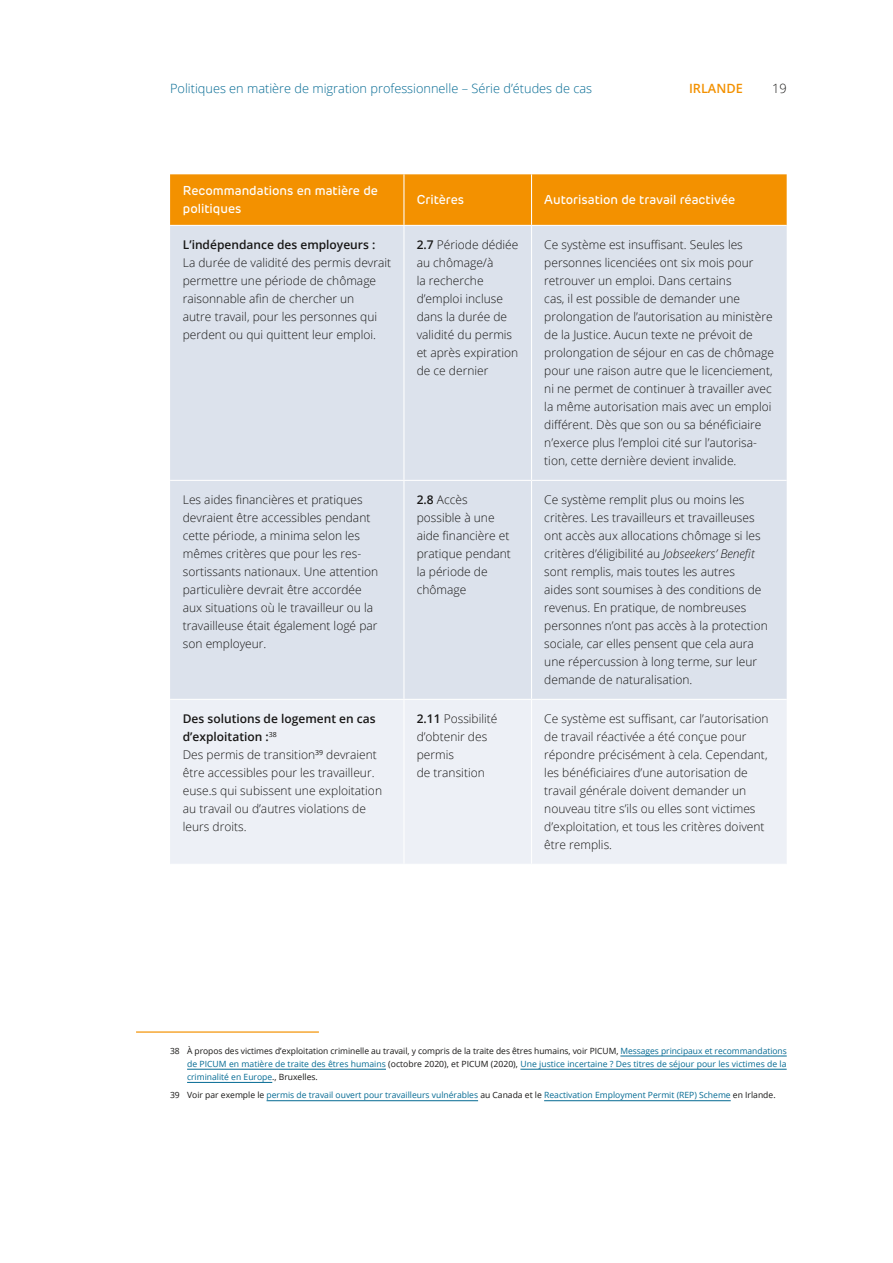
<style>
.page{position:relative;width:893px;height:1263px;background:#fff}
.page>*{position:absolute;margin:0;border:0;box-sizing:border-box;transform-origin:0 0}
.t1{font:500 12.75px/18px "New Rubrik Edge";color:#fff}
.t2{font:300 12.75px "Open Sans";color:#046a93}
.t3{font:600 12.75px "Open Sans";color:#f39100}
.t4{font:300 12.75px "Open Sans";color:#181716}
.t5{font:300 12px/18px "Open Sans";color:#181716}
.t6{font:600 12px "Open Sans";color:#181716}
.t7{font:8.55px/13.2px "Open Sans";color:#046a93;text-align:justify}
.s1{font-weight:600}
.s2{font-style:italic}
.s3{color:#181716}
</style>
<div class="page">
<div style="left:170px;top:174px;width:617px;height:51px;background:#f39100"></div>
<div style="left:170px;top:226px;width:617px;height:473px;background:#dce2ec"></div>
<div style="left:170px;top:700px;width:617px;height:164px;background:#edf0f6"></div>
<hr style="left:403px;top:174px;width:1px;height:51px;background:#fff">
<hr style="left:531px;top:174px;width:1px;height:51px;background:#fff">
<hr style="left:403px;top:226px;width:1px;height:254px;background:#fff">
<hr style="left:531px;top:226px;width:1px;height:254px;background:#fff">
<hr style="left:170px;top:480px;width:234px;height:1px;background:#fff">
<hr style="left:404px;top:480px;width:127px;height:1px;background:#fff">
<hr style="left:403px;top:481px;width:1px;height:218px;background:#fff">
<hr style="left:531px;top:480px;width:256px;height:1px;background:#fff">
<hr style="left:531px;top:481px;width:1px;height:218px;background:#fff">
<hr style="left:403px;top:700px;width:1px;height:164px;background:#fff">
<hr style="left:531px;top:700px;width:1px;height:164px;background:#fff">
<hr style="left:136px;top:1031px;width:183px;height:2px;background:#f39100">
<hr style="left:620px;top:1056px;width:167px;height:1px;background:#046a93">
<hr style="left:187px;top:1069px;width:199px;height:1px;background:#046a93">
<hr style="left:520px;top:1069px;width:267px;height:1px;background:#046a93">
<hr style="left:187px;top:1082px;width:85px;height:1px;background:#046a93">
<hr style="left:267px;top:1100px;width:211px;height:1px;background:#046a93">
<hr style="left:544px;top:1100px;width:187px;height:1px;background:#046a93">
<p class="t2" style="left:170px;top:79px;width:424px">Politiques en matière de migration professionnelle – Série d’études de cas</p>
<p class="t3" style="left:689px;top:79px;width:55px">IRLANDE</p>
<p class="t4" style="left:772px;top:79px;width:16px">19</p>
<p class="t1" style="left:183px;top:182px;width:197px">Recommandations en matière de politiques</p>
<p class="t1" style="left:417px;top:191px;width:49px">Critères</p>
<p class="t1" style="left:544px;top:191px;width:192px">Autorisation de travail réactivée</p>
<p class="t6" style="left:183px;top:237px;width:194px">L’indépendance des employeurs :</p>
<p class="t5" style="left:183px;top:254px;width:210px">La durée de validité des permis devrait permettre une période de chômage raisonnable afin de chercher un<br>autre travail, pour les personnes qui perdent ou qui quittent leur emploi.</p>
<p class="t5" style="left:417px;top:236px;width:103px"><span class="s1">2.7</span> Période dédiée au chômage/à<br>la recherche d’emploi incluse dans la durée de validité du permis et après expiration de ce dernier</p>
<p class="t5" style="left:544px;top:236px;width:231px">Ce système est insuffisant. Seules les personnes licenciées ont six mois pour retrouver un emploi. Dans certains<br>cas, il est possible de demander une prolongation de l’autorisation au ministère de la Justice. Aucun texte ne prévoit de prolongation de séjour en cas de chômage pour une raison autre que le licenciement, ni ne permet de continuer à travailler avec la même autorisation mais avec un emploi différent. Dès que son ou sa bénéficiaire n’exerce plus l’emploi cité sur l’autorisa&shy;tion, cette dernière devient invalide.</p>
<p class="t5" style="left:183px;top:491px;width:197px">Les aides financières et pratiques devraient être accessibles pendant cette période, a minima selon les mêmes critères que pour les res&shy;sortissants nationaux. Une attention particulière devrait être accordée aux situations où le travailleur ou la travailleuse était également logé par son employeur.</p>
<p class="t5" style="left:417px;top:491px;width:96px"><span class="s1">2.8</span> Accès possible à une aide financière et pratique pendant la période de chômage</p>
<p class="t5" style="left:544px;top:491px;width:225px">Ce système remplit plus ou moins les critères. Les travailleurs et travailleuses ont accès aux allocations chômage si les critères d’éligibilité au <span class="s2">Jobseekers’ Benefit </span>sont remplis, mais toutes les autres<br>aides sont soumises à des conditions de revenus. En pratique, de nombreuses personnes n’ont pas accès à la protection sociale, car elles pensent que cela aura une répercussion à long terme, sur leur demande de naturalisation.</p>
<p class="t5" style="left:183px;top:710px;width:201px"><span class="s1">Des solutions de logement en cas d’exploitation :</span><sup>38<br></sup>Des permis de transition<sup>39</sup> devraient être accessibles pour les travailleur. euse.s qui subissent une exploitation au travail ou d’autres violations de leurs droits.</p>
<p class="t5" style="left:417px;top:710px;width:82px"><span class="s1">2.11</span> Possibilité d’obtenir des permis<br>de transition</p>
<p class="t5" style="left:544px;top:710px;width:226px">Ce système est suffisant, car l’autorisation de travail réactivée a été conçue pour répondre précisément à cela. Cependant, les bénéficiaires d’une autorisation de travail générale doivent demander un nouveau titre s’ils ou elles sont victimes d’exploitation, et tous les critères doivent être remplis.</p>
<p class="t7" style="left:187px;top:1044px;width:601px;text-indent:-17px"><span class="s3">38 À propos des victimes d’exploitation criminelle au travail, y compris de la traite des êtres humains, voir PICUM,</span> Messages principaux et recommandations de PICUM en matière de traite des êtres humains <span class="s3">(octobre 2020), et PICUM (2020),</span> Une justice incertaine ? Des titres de séjour pour les victimes de la criminalité en Europe<span class="s3">., Bruxelles.</span></p>
<p class="t7" style="left:170px;top:1088px;width:607px"><span class="s3">39 Voir par exemple le</span> permis de travail ouvert pour travailleurs vulnérables <span class="s3">au Canada et le</span> Reactivation Employment Permit (REP) Scheme <span class="s3">en Irlande.</span></p>
</div>
